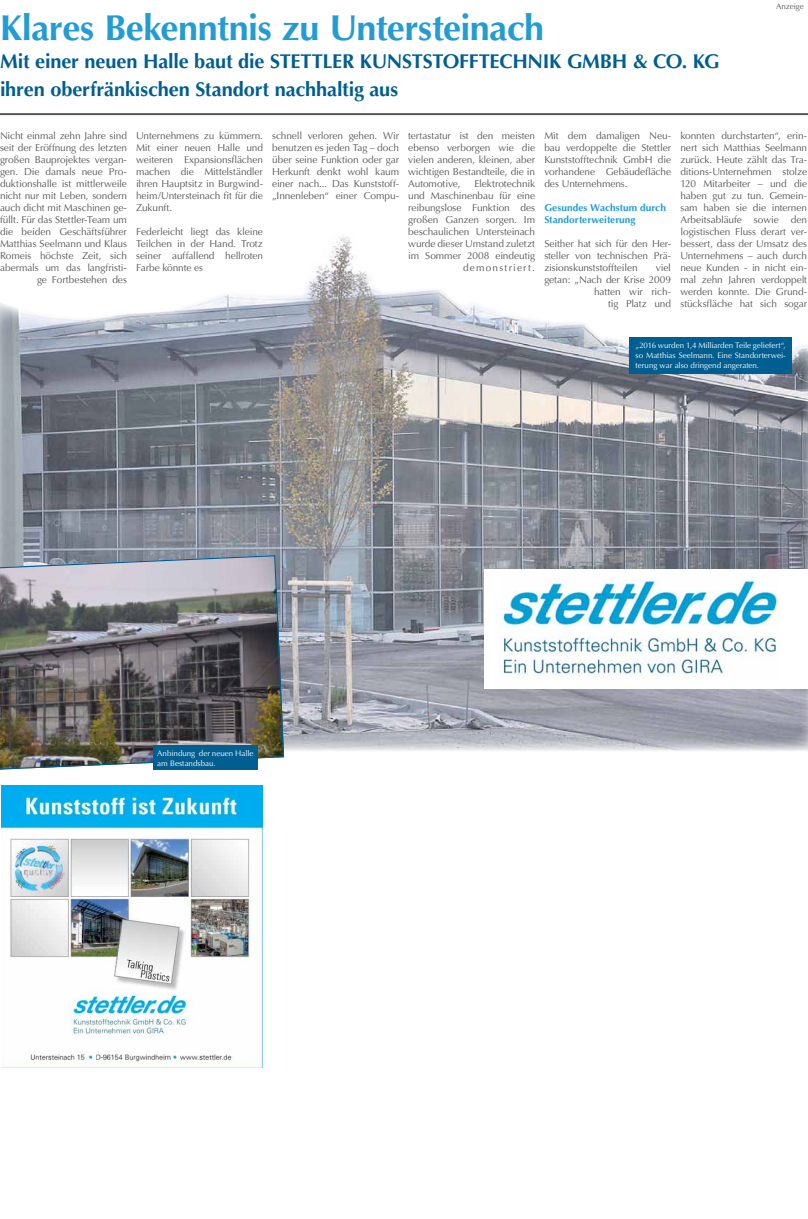
<style>
.page{position:relative;width:808px;height:1219px;background:#fff}
.page>*{position:absolute;margin:0;border:0;box-sizing:border-box;transform-origin:0 0}
.t1{font:700 36px "Optima";letter-spacing:-.01em;color:#239cd3}
.t2{font:700 20px/28px "Optima";letter-spacing:-.01em;color:#005e91}
.t3{font:10px/12px "Optima";letter-spacing:-.01em;color:#58585a;text-align:justify}
.t4{font:700 10px/12px "Optima";letter-spacing:.005em;color:#239cd3}
.t5{font:8px/10px "Optima";color:#fff}
.t6{font:8px "Optima";letter-spacing:-.005em;color:#58585a}
</style>
<div class="page">
<img style="left:1px;top:785px;width:262px;height:283px">
<img style="left:0;top:235px;width:808px;height:516px">
<div style="left:485px;top:569px;width:323px;height:120px;background:#fff"></div>
<img style="left:499px;top:579px;width:278px;height:99px">
<hr style="left:0;top:113px;width:808px;height:2px;background:#58585a">
<img style="left:0;top:555px;width:285px;height:215px">
<div style="left:153px;top:746px;width:105px;height:24px;background:#005e91"></div>
<div style="left:629px;top:337px;width:163px;height:37px;background:#005e91"></div>
<p class="t6" style="left:776px;top:1px;width:29px">Anzeige</p>
<h1 class="t1" style="left:0;top:7px;width:546px">Klares Bekenntnis zu Untersteinach</h1>
<h2 class="t2" style="left:0;top:48px;width:721px">Mit einer neuen Halle baut die Stettler Ku nststofftech nik Gmb H &amp; Co. KG ihren oberfränkischen Standort nachhaltig aus</h2>
<p class="t3" style="left:0;top:130px;width:129px;text-align:right">Nicht einmal zehn Jahre sind seit der Eröffnung des letzten großen Bauprojektes vergan&shy;gen. Die damals neue Pro&shy;duktionshalle ist mittlerweile nicht nur mit Leben, sondern auch dicht mit Maschinen ge&shy;füllt. Für das Stettler-Team um die beiden Geschäftsführer<br>Matthias Seelmann und Klaus<br>Romeis höchste Zeit, sich abermals um das langfristi&shy;ge Fortbestehen des</p>
<p class="t3" style="left:136px;top:130px;width:128px">Unternehmens zu kümmern.<br>Mit einer neuen Halle und weiteren Expansionsflächen machen die Mittelständler ihren Hauptsitz in Burgwind&shy;heim/Untersteinach fit für die Zukunft.</p>
<p class="t3" style="left:272px;top:130px;width:128px">schnell verloren gehen. Wir benutzen es jeden Tag – doch über seine Funktion oder gar Herkunft denkt wohl kaum einer nach... Das Kunststoff-„Innenleben“ einer Compu-</p>
<p class="t3" style="left:408px;top:130px;width:128px">tertastatur ist den meisten ebenso verborgen wie die vielen anderen, kleinen, aber wichtigen Bestandteile, die in Automotive,</p>
<p class="t3" style="left:544px;top:130px;width:128px">Mit dem damaligen Neu&shy;bau verdoppelte die Stettler Kunststofftechnik GmbH die vorhandene Gebäudefläche des Unternehmens.</p>
<p class="t4" style="left:544px;top:202px;width:123px">Gesundes Wachstum durch<br>Standorterweiterung</p>
<p class="t3" style="left:544px;top:238px;width:128px">Seither hat sich für den Her&shy;steller von technischen Prä&shy;zisionskunststoffteilen</p>
<p class="t3" style="left:680px;top:130px;width:128px">konnten durchstarten“, erin&shy;nert sich Matthias Seelmann zurück. Heute zählt das Tra&shy;ditions-Unternehmen stolze 120 Mitarbeiter – und die haben gut zu tun. Gemein&shy;sam haben sie die internen Arbeitsabläufe sowie den logistischen Fluss derart ver&shy;bessert, dass der Umsatz des Unternehmens – auch durch neue Kunden - in nicht ein&shy;mal zehn Jahren verdoppelt werden konnte. Die Grund&shy;stücksfläche hat sich sogar</p>
<p class="t3" style="left:408px;top:178px;width:128px;text-align:right">Elektrotechnik<br>und Maschinenbau für eine reibungslose Funktion des großen Ganzen sorgen. Im beschaulichen Untersteinach wurde dieser Umstand zuletzt im Sommer 2008 eindeutig demonstriert.</p>
<p class="t3" style="left:136px;top:226px;width:128px">Federleicht liegt das kleine Teilchen in der Hand. Trotz seiner auffallend hellroten Farbe könnte es</p>
<p class="t3" style="left:544px;top:262px;width:128px;text-align:right">viel<br>getan: „Nach der Krise 2009 hatten wir rich-<br>tig Platz und</p>
<p class="t5" style="left:157px;top:748px;width:98px">Anbindung der neuen Halle am Bestandsbau.</p>
<p class="t5" style="left:636px;top:341px;width:152px;text-align:justify">„2016 wurden 1,4 Milliarden Teile geliefert“, so Matthias Seelmann. Eine Standorterwei&shy;terung war also dringend angeraten.</p>
</div>
